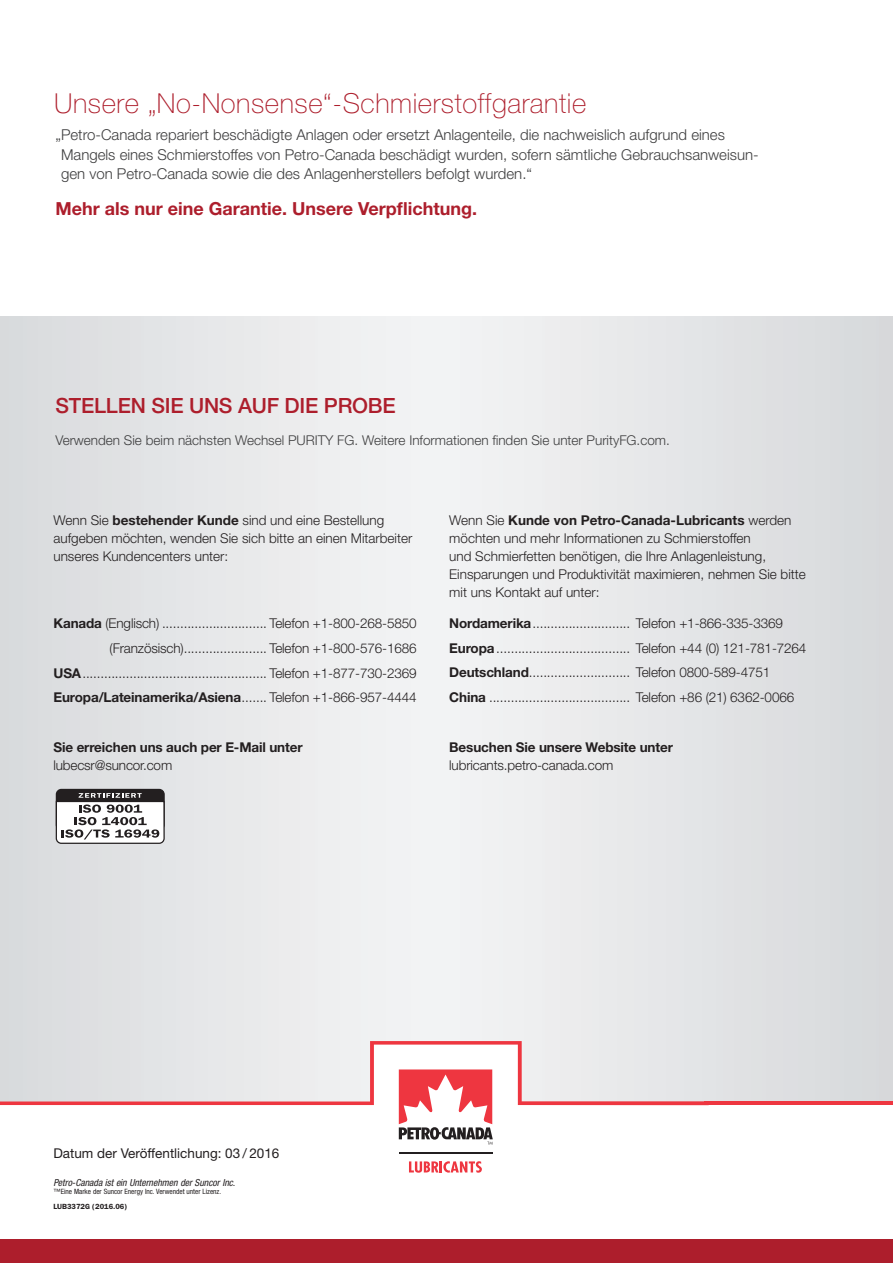
<style>
.page{position:relative;width:893px;height:1263px;background:#fff}
.page>*{position:absolute;margin:0;border:0;box-sizing:border-box;transform-origin:0 0}
.t1{font:100 27.6px "Helvetica Neue LT Std";letter-spacing:.02em;color:#ad1e2c}
.t2{font:500 21px "Helvetica Neue LT Std";letter-spacing:-.01em;color:#ad1e2c}
.t3{font:700 18px "Helvetica Neue LT Std";color:#ad1e2c}
.t4{font:300 15px/19.5px "Helvetica Neue LT Std";color:#3e3e3f}
.t5{font:300 13.5px/18px "Helvetica Neue LT Std";color:#231f20}
.t6{font:300 13.5px "Helvetica Neue LT Std";color:#3e3e3f}
.t7{font:700 13.5px "Helvetica Neue LT Std";letter-spacing:-.01em;color:#231f20}
.t8{font:13.5px "Helvetica Neue LT Std";color:#231f20}
.t9{font:italic condensed 9.75px "Helvetica Neue LT Std";color:#231f20}
.t10{font:600 7.5px "ITC Franklin Gothic Std";color:#231f20}
.t11{font:condensed 7.35px "Helvetica Neue LT Std";color:#231f20}
.s1{font-weight:700}
</style>
<div class="page">
<div style="left:0;top:316px;width:893px;height:787px;background:linear-gradient(to right,#e7e8ea,#e4e6e7)"></div>
<div style="left:0;top:1239px;width:893px;height:24px;background:#ad1e2c"></div>
<div style="left:56px;top:789px;width:108px;height:41px;background:#231f20;border-radius:5px"></div>
<div style="left:56px;top:789px;width:109px;height:41px;border:1px solid #231f20;border-radius:5px"></div>
<svg style="left:56px;top:793px;width:109px;height:51px"></svg>
<hr style="left:705px;top:1101px;width:188px;height:4px;background:#ee3640">
<svg style="left:0;top:1041px;width:709px;height:64px;fill:#e9e8ea"></svg>
<div style="left:395px;top:1066px;width:101px;height:111px;background:#fff"></div>
<svg style="left:399px;top:1069px;width:94px;height:76px"></svg>
<hr style="left:399px;top:1151px;width:93px;height:2px;background:#231f20">
<svg style="left:409px;top:1161px;width:73px;height:12px"></svg>
<h1 class="t1" style="left:54px;top:87px;width:534px">Unsere „No-Nonsense“-Schmierstoffgarantie</h1>
<p class="t4" style="left:61px;top:125px;width:699px;text-indent:-6px">„Petro-Canada repariert beschädigte Anlagen oder ersetzt Anlagenteile, die nachweislich aufgrund eines<br>Mangels eines Schmierstoffes von Petro-Canada beschädigt wurden, sofern sämtliche Gebrauchsanweisun&shy;gen von Petro-Canada sowie die des Anlagenherstellers befolgt wurden.“</p>
<h3 class="t3" style="left:56px;top:198px;width:423px">Mehr als nur eine Garantie. Unsere Verpflichtung.</h3>
<h2 class="t2" style="left:55px;top:393px;width:342px">STELLEN SIE UNS AUF DIE PROBE</h2>
<p class="t6" style="left:55px;top:432px;width:616px">Verwenden Sie beim nächsten Wechsel PURITY FG. Weitere Informationen finden Sie unter PurityFG.com.</p>
<p class="t5" style="left:53px;top:511px;width:360px">Wenn Sie <span class="s1">bestehender Kunde</span> sind und eine Bestellung aufgeben möchten, wenden Sie sich bitte an einen Mitarbeiter unseres Kundencenters unter:</p>
<p class="t5" style="left:449px;top:511px;width:358px">Wenn Sie <span class="s1">Kunde von Petro-Canada-Lubricants</span> werden möchten und mehr Informationen zu Schmierstoffen<br>und Schmierfetten benötigen, die Ihre Anlagenleistung, Einsparungen und Produktivität maximieren, nehmen Sie bitte mit uns Kontakt auf unter:</p>
<p class="t5" style="left:53px;top:610px;width:365px;line-height:24.8px;text-align:right"><span class="s1">Kanada</span> (Englisch) ............................. Telefon +1-800-268-5850 (Französisch)....................... Telefon +1-800-576-1686<br><span class="s1">USA</span>................................................... Telefon +1-877-730-2369<br><span class="s1">Europa/Lateinamerika/Asiena</span>....... Telefon +1-866-957-4444</p>
<p class="t7" style="left:53px;top:739px;width:251px">Sie erreichen uns auch per E-Mail unter</p>
<p class="t5" style="left:53px;top:756px;width:120px">lubecsr@suncor.com</p>
<p class="t5" style="left:449px;top:610px;width:359px;line-height:24.8px"><span class="s1">Nordamerika</span>........................... Telefon +1-866-335-3369<br><span class="s1">Europa</span>..................................... Telefon +44 (0) 121-781-7264<br><span class="s1">Deutschland</span>............................ Telefon 0800-589-4751<br><span class="s1">China</span> ....................................... Telefon +86 (21) 6362-0066</p>
<p class="t7" style="left:449px;top:738px;width:225px">Besuchen Sie unsere Website unter</p>
<p class="t5" style="left:449px;top:756px;width:166px">lubricants.petro-canada.com</p>
<p class="t8" style="left:53px;top:1145px;width:227px">Datum der Veröffentlichung: 03 / 2016</p>
<p class="t9" style="left:53px;top:1176px;width:183px">Petro-Canada ist ein Unternehmen der Suncor Inc.</p>
<p class="t11" style="left:53px;top:1187px;width:169px">™Eine Marke der Suncor Energy Inc. Verwendet unter Lizenz.</p>
<p class="t10" style="left:53px;top:1202px;width:75px">LUB3372G (2016.06)</p>
</div>
